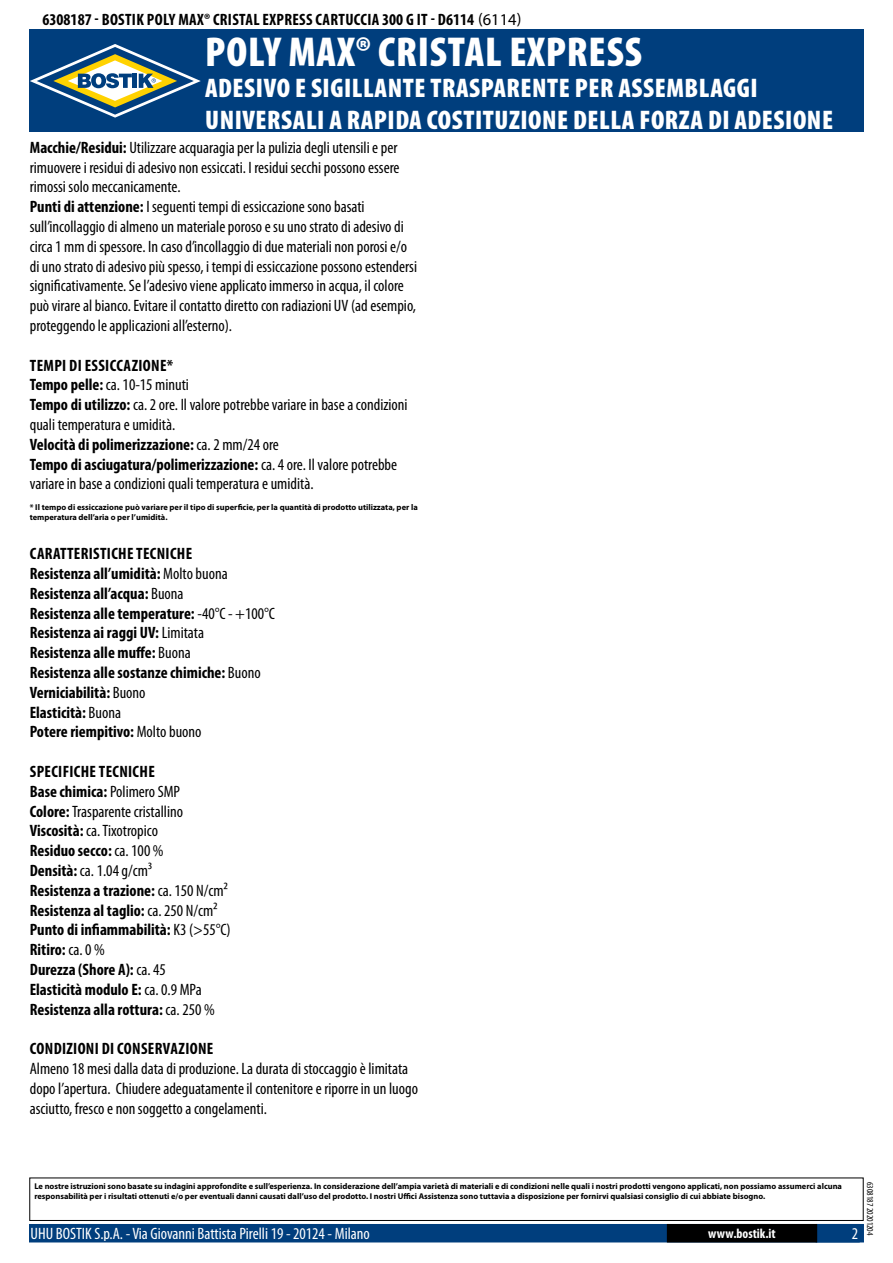
<style>
.page{position:relative;width:893px;height:1263px;background:#fff}
.page>*{position:absolute;margin:0;border:0;box-sizing:border-box;transform-origin:0 0}
.t1{font:900 condensed 42px "Myriad Pro";letter-spacing:.02em;color:#fff}
.t2{font:900 condensed 27px/32.4px "Myriad Pro";letter-spacing:.02em;color:#fff}
.t3{font:condensed 16.5px/19.8px "Myriad Pro";color:#000}
.t4{font:700 condensed 16.5px/19.8px "Myriad Pro";color:#000}
.t5{font:700 condensed 16.5px "Myriad Pro";letter-spacing:.02em;color:#000}
.t6{font:condensed 16.5px "Myriad Pro";color:#fff}
.t7{font:700 condensed 13.5px "Myriad Pro";color:#fff}
.t8{font:condensed 9px "Myriad Pro";color:#000}
.t9{font:700 8.4px/10.1px "Myriad Pro";color:#000}
.s1{font-weight:400;font-stretch:normal}
.s2{font-weight:700}
.s3{font-weight:400}
</style>
<div class="page">
<div style="left:30px;top:1225px;width:833px;height:17px;background:#003e7d"></div>
<div style="left:29px;top:1224px;width:835px;height:18px;border:2px solid #003e7d"></div>
<div style="left:816px;top:1224px;width:44px;height:18px;border:2px solid #003e7d"></div>
<div style="left:668px;top:1225px;width:148px;height:17px;background:#000"></div>
<div style="left:667px;top:1224px;width:150px;height:18px;border:2px solid #000"></div>
<div style="left:29px;top:1177px;width:835px;height:44px;border:1px solid #000"></div>
<div style="left:30px;top:30px;width:834px;height:102px;background:#003e7d"></div>
<svg style="left:30px;top:44px;width:171px;height:74px"></svg>
<p class="t5" style="left:43px;top:9px;width:480px">6308187 - Bostik Poly Max® Cristal Express Cartuccia 300 g IT - D6114 <span class="s1">(6114)</span></p>
<h1 class="t1" style="left:205px;top:25px;width:438px">POLY MAX® CRISTAL EXPRESS</h1>
<h2 class="t2" style="left:205px;top:71px;width:629px">ADESIVO E SIGILLANTE TRASPARENTE PER ASSEMBLAGGI<br>UNIVERSALI A RAPIDA COSTITUZIONE DELLA FORZA DI ADESIONE</h2>
<p class="t3" style="left:30px;top:137px;width:389px"><span class="s2">Macchie/Residui:</span> Utilizzare acquaragia per la pulizia degli utensili e per rimuovere i residui di adesivo non essiccati. I residui secchi possono essere rimossi solo meccanicamente.<br><span class="s2">Punti di attenzione:</span> I seguenti tempi di essiccazione sono basati sull’incollaggio di almeno un materiale poroso e su uno strato di adesivo di circa 1 mm di spessore. In caso d’incollaggio di due materiali non porosi e/o di uno strato di adesivo più spesso, i tempi di essiccazione possono estendersi significativamente. Se l’adesivo viene applicato immerso in acqua, il colore può virare al bianco. Evitare il contatto diretto con radiazioni UV (ad esempio, proteggendo le applicazioni all’esterno).</p>
<p class="t4" style="left:30px;top:355px;width:9px">Temp</p>
<p class="t3" style="left:30px;top:355px;width:379px;text-indent:33px"><span class="s2">i di essiccazione*<br>Tempo pelle:</span> ca. 10-15 minuti<br><span class="s2">Tempo di utilizzo:</span> ca. 2 ore. Il valore potrebbe variare in base a condizioni quali temperatura e umidità.<br><span class="s2">Velocità di polimerizzazione:</span> ca. 2 mm/24 ore<br><span class="s2">Tempo di asciugatura/polimerizzazione:</span> ca. 4 ore. Il valore potrebbe variare in base a condizioni quali temperatura e umidità.</p>
<p class="t9" style="left:30px;top:501px;width:389px">* Il tempo di essiccazione può variare per il tipo di superficie, per la quantità di prodotto utilizzata, per la temperatura dell’aria o per l’umidità.</p>
<p class="t4" style="left:30px;top:543px;width:247px">Caratteristiche Tecniche<br>Resistenza all’umidità: <span class="s3">Molto buona<br></span>Resistenza all’acqua: <span class="s3">Buona<br></span>Resistenza alle temperature: <span class="s3">-40°C - +100°C<br></span>Resistenza ai raggi UV: <span class="s3">Limitata<br></span>Resistenza alle muffe: <span class="s3">Buona<br></span>Resistenza alle sostanze chimiche: <span class="s3">Buono<br></span>Verniciabilità: <span class="s3">Buono<br></span>Elasticità: <span class="s3">Buona<br></span>Potere riempitivo: <span class="s3">Molto buono</span></p>
<p class="t4" style="left:30px;top:761px;width:8px">Spec</p>
<p class="t4" style="left:30px;top:761px;width:203px;text-indent:29px">ifiche tecniche<br>Base chimica: <span class="s3">Polimero SMP<br></span>Colore: <span class="s3">Trasparente cristallino<br></span>Viscosità: <span class="s3">ca. Tixotropico<br></span>Residuo secco: <span class="s3">ca. 100 %<br></span>Densità: <span class="s3">ca. 1.04 g/cm³<br></span>Resistenza a trazione: <span class="s3">ca. 150 N/cm²<br></span>Resistenza al taglio: <span class="s3">ca. 250 N/cm²<br></span>Punto di infiammabilità: <span class="s3">K3 (&gt;55°C)<br></span>Ritiro: <span class="s3">ca. 0 %<br></span>Durezza (Shore A): <span class="s3">ca. 45<br></span>Elasticità modulo E: <span class="s3">ca. 0.9 MPa<br></span>Resistenza alla rottura: <span class="s3">ca. 250 %</span></p>
<p class="t5" style="left:30px;top:1038px;width:183px">Condizioni di conservazione</p>
<p class="t3" style="left:30px;top:1058px;width:390px">Almeno 18 mesi dalla data di produzione. La durata di stoccaggio è limitata dopo l’apertura. Chiudere adeguatamente il contenitore e riporre in un luogo asciutto, fresco e non soggetto a congelamenti.</p>
<p class="t9" style="left:34px;top:1181px;width:809px">Le nostre istruzioni sono basate su indagini approfondite e sull’esperienza. In considerazione dell’ampia varietà di materiali e di condizioni nelle quali i nostri prodotti vengono applicati, non possiamo assumerci alcuna responsabilità per i risultati ottenuti e/o per eventuali danni causati dall’uso del prodotto. I nostri Uffici Assistenza sono tuttavia a disposizione per fornirvi qualsiasi consiglio di cui abbiate bisogno.</p>
<p class="t6" style="left:31px;top:1224px;width:341px">UHU BOSTIK S.p.A. - Via Giovanni Battista Pirelli 19 - 20124 - Milano</p>
<p class="t7" style="left:708px;top:1225px;width:69px">www.bostik.it</p>
<p class="t6" style="left:852px;top:1224px;width:8px">2</p>
<p class="t8" style="left:875px;top:1182px;width:55px;rotate:90deg">6308187 20201204</p>
</div>
